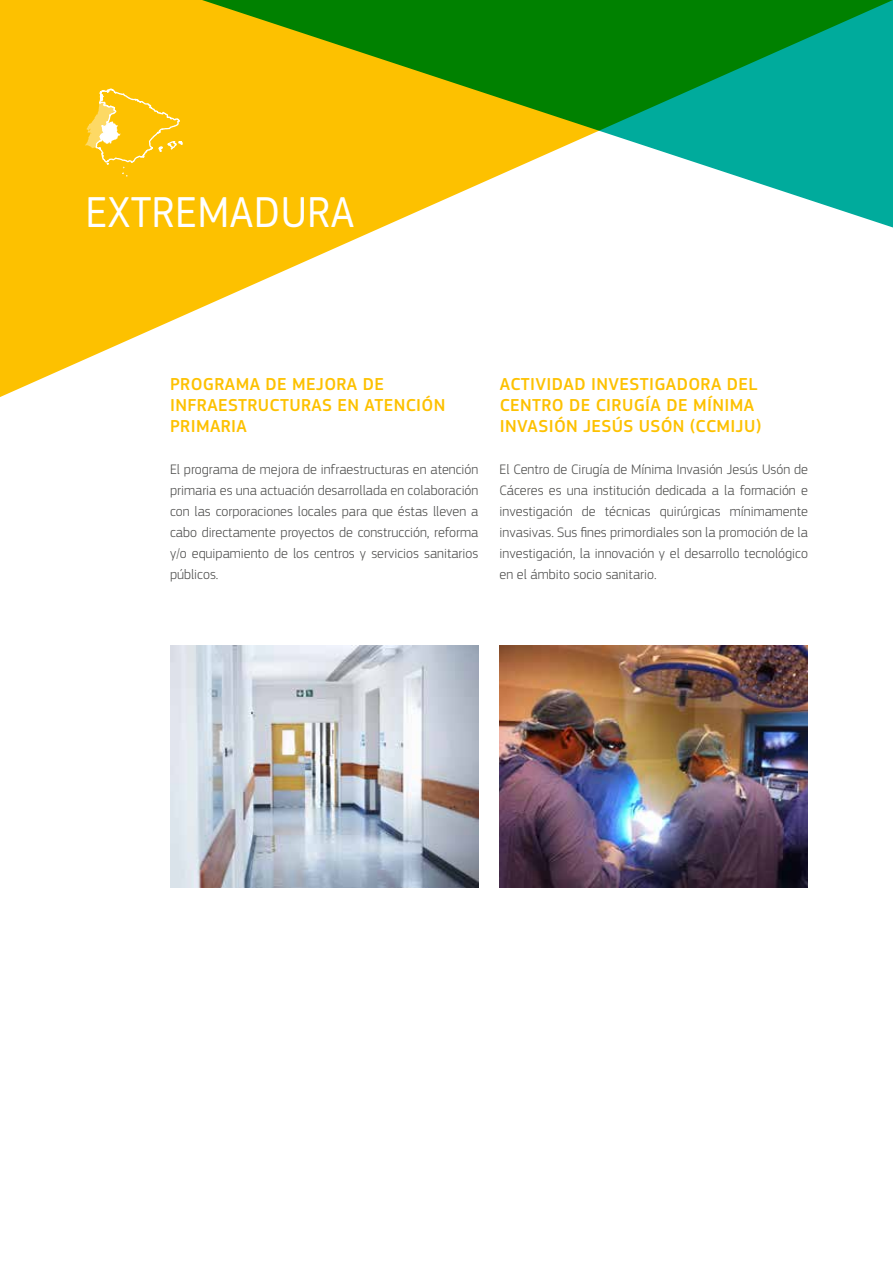
<style>
.page{position:relative;width:893px;height:1263px;background:#fff}
.page>*{position:absolute;margin:0;border:0;box-sizing:border-box;transform-origin:0 0}
.t1{font:45px "EC Square Sans Pro";letter-spacing:.01em;color:#fff;scale:.96 1}
.t2{font:500 18px/21px "EC Square Sans Pro";letter-spacing:.02em;color:#fdc100}
.t3{font:300 14.25px/21px "EC Square Sans Pro";color:#4a4a49;text-align:justify}
</style>
<div class="page">
<svg style="left:0;top:0;width:893px;height:397px"></svg>
<svg style="left:137px;top:0;width:756px;height:227px;background:#86b444"></svg>
<img style="left:170px;top:646px;width:308px;height:241px">
<img style="left:500px;top:646px;width:308px;height:241px">
<svg style="left:85px;top:88px;width:98px;height:90px;background:#fdc71c"></svg>
<h1 class="t1" style="left:85px;top:186px;width:282px">EXTREMADURA</h1>
<p class="t2" style="left:170px;top:374px;width:277px">PROGRAMA DE MEJORA DE<br>INFRAESTRUCTURAS EN ATENCIÓN<br>PRIMARIA</p>
<p class="t3" style="left:170px;top:459px;width:310px">El programa de mejora de infraestructuras en atención primaria es una actuación desarrollada en colaboración con las corporaciones locales para que éstas lleven a cabo directamente proyectos de construcción, reforma y/o equipamiento de los centros y servicios sanitarios públicos.</p>
<p class="t2" style="left:500px;top:374px;width:263px">ACTIVIDAD INVESTIGADORA DEL<br>CENTRO DE CIRUGÍA DE MÍNIMA<br>INVASIÓN JESÚS USÓN (CCMIJU)</p>
<p class="t3" style="left:500px;top:459px;width:310px">El Centro de Cirugía de Mínima Invasión Jesús Usón de Cáceres es una institución dedicada a la formación e investigación de técnicas quirúrgicas mínimamente invasivas. Sus fines primordiales son la promoción de la investigación, la innovación y el desarrollo tecnológico en el ámbito socio sanitario.</p>
</div>
